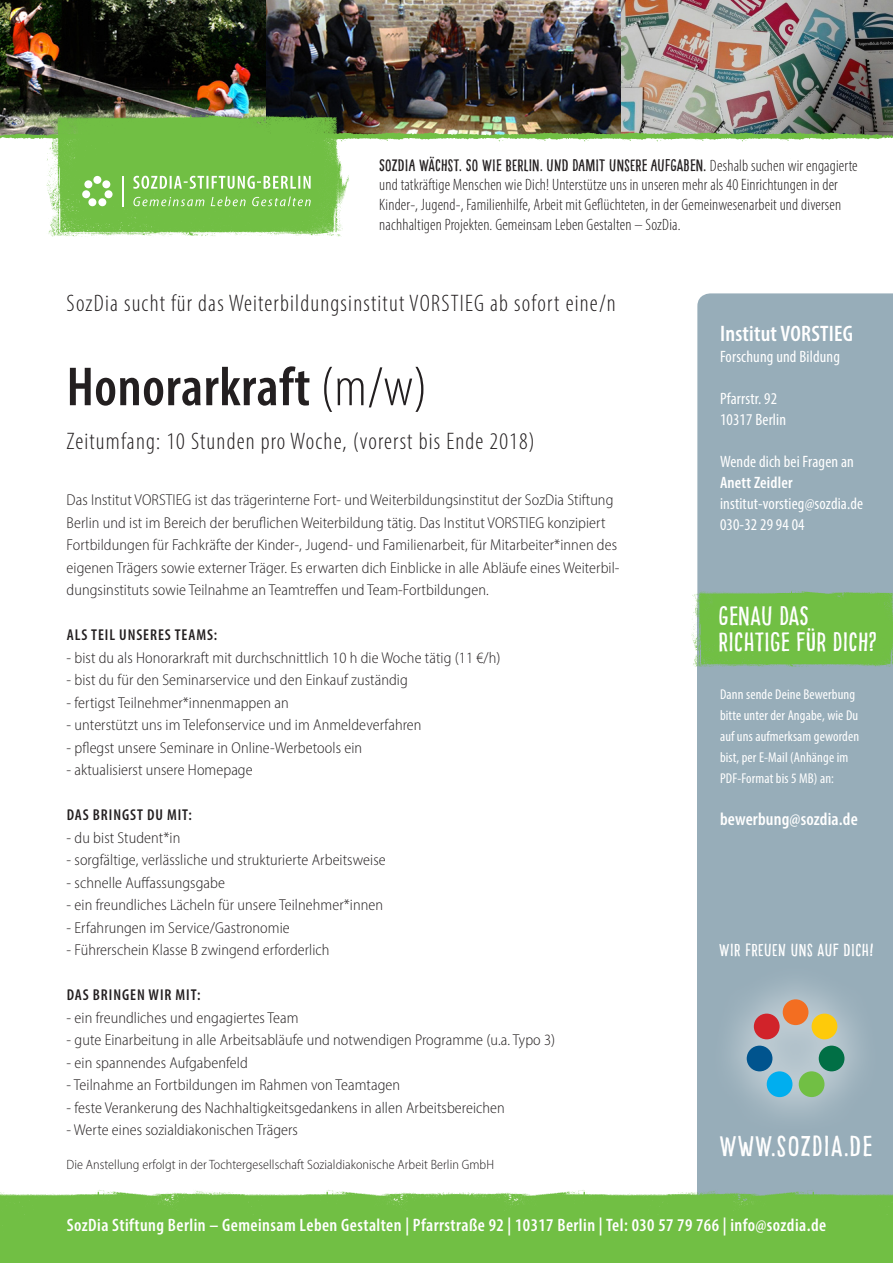
<style>
.page{position:relative;width:893px;height:1263px;background:#fff}
.page>*{position:absolute;margin:0;border:0;box-sizing:border-box;transform-origin:0 0}
.t1{font:600 condensed 55.5px "Myriad Pro";letter-spacing:.01em;color:#231f20}
.t2{font:28.5px "Pinto NO 01";letter-spacing:.04em;color:#fff}
.t3{font:26.25px/26.2px "Pinto NO 01";letter-spacing:.01em;color:#fff}
.t4{font:300 condensed 24px "Myriad Pro";letter-spacing:.05em;color:#231f20}
.t5{font:600 condensed 22.5px "Myriad Pro";letter-spacing:.01em;color:#fff}
.t6{font:600 condensed 18px "Myriad Pro";letter-spacing:.025em;color:#fff}
.t7{font:17.25px "Pinto NO 01";letter-spacing:.025em;color:#fff}
.t8{font:300 condensed 16.5px/19.8px "Myriad Pro";letter-spacing:.01em;color:#231f20}
.t9{font:condensed 16.5px "Myriad Pro";letter-spacing:.01em;color:#fff}
.t10{font:600 condensed 16.5px "Myriad Pro";letter-spacing:.01em;color:#fff}
.t11{font:300 semi-condensed 15.75px/22.5px "Myriad Pro";letter-spacing:.005em;color:#231f20}
.t12{font:600 condensed 15.75px "Myriad Pro";letter-spacing:.06em;color:#231f20}
.t13{font:condensed 14.25px/21px "Myriad Pro";letter-spacing:.01em;color:#fff}
.t14{font:300 semi-condensed 13.5px "Myriad Pro";letter-spacing:.005em;color:#231f20}
.s1{font-family:"Pinto NO 01";font-weight:400;font-stretch:normal}
.s2{font-weight:300}
</style>
<div class="page">
<img style="left:0;top:0;width:622px;height:120px">
<img style="left:622px;top:0;width:271px;height:120px">
<div style="left:697px;top:608px;width:196px;height:592px;background:#97adb9"></div>
<img style="left:46px;top:112px;width:303px;height:125px">
<svg style="left:133px;top:176px;width:178px;height:13px"></svg>
<svg style="left:133px;top:196px;width:178px;height:10px;background:#8dcb6a"></svg>
<hr style="left:122px;top:176px;width:2px;height:30px;background:#fff">
<div style="left:98px;top:198px;width:8px;height:8px;background:#fff;border-radius:50%"></div>
<div style="left:105px;top:190px;width:8px;height:8px;background:#fff;border-radius:50%"></div>
<div style="left:84px;top:180px;width:8px;height:8px;background:#fff;border-radius:50%"></div>
<div style="left:93px;top:176px;width:8px;height:8px;background:#fff;border-radius:50%"></div>
<div style="left:82px;top:190px;width:8px;height:8px;background:#fff;border-radius:50%"></div>
<div style="left:88px;top:198px;width:8px;height:8px;background:#fff;border-radius:50%"></div>
<div style="left:102px;top:180px;width:8px;height:8px;background:#fff;border-radius:50%"></div>
<img style="left:0;top:1190px;width:183px;height:73px">
<img style="left:728px;top:1190px;width:165px;height:73px">
<img style="left:183px;top:1190px;width:242px;height:73px">
<img style="left:425px;top:1190px;width:303px;height:73px">
<svg style="left:697px;top:293px;width:196px;height:296px;background:#9aafbb"></svg>
<svg style="left:731px;top:985px;width:129px;height:130px;fill:#a7bac4"></svg>
<div style="left:799px;top:1071px;width:25px;height:26px;background:#71bf44;border-radius:50%"></div>
<div style="left:819px;top:1045px;width:25px;height:26px;background:#016f45;border-radius:50%"></div>
<div style="left:754px;top:1013px;width:26px;height:26px;background:#d1232a;border-radius:50%"></div>
<div style="left:783px;top:999px;width:25px;height:26px;background:#f36e21;border-radius:50%"></div>
<div style="left:747px;top:1045px;width:25px;height:26px;background:#00548e;border-radius:50%"></div>
<div style="left:767px;top:1071px;width:25px;height:26px;background:#00aeef;border-radius:50%"></div>
<div style="left:812px;top:1013px;width:25px;height:26px;background:#feca0a;border-radius:50%"></div>
<img style="left:691px;top:589px;width:202px;height:78px">
<img style="left:0;top:120px;width:157px;height:39px">
<img style="left:157px;top:120px;width:244px;height:39px">
<img style="left:401px;top:120px;width:157px;height:22px">
<img style="left:558px;top:120px;width:335px;height:22px">
<p class="t8" style="left:379px;top:155px;width:480px"><span class="s1">SOZDIA WÄCHST. SO WIE BERLIN. UND DAMIT UNSERE AUFGABEN.</span> Deshalb suchen wir engagierte und tatkräftige Menschen wie Dich! Unterstütze uns in unseren mehr als 40 Einrichtungen in der Kinder-, Jugend-, Familienhilfe, Arbeit mit Geflüchteten, in der Gemeinwesenarbeit und diversen nachhaltigen Projekten. Gemeinsam Leben Gestalten – SozDia.</p>
<p class="t4" style="left:67px;top:289px;width:551px">SozDia sucht für das Weiterbildungsinstitut VORSTIEG ab sofort eine/n</p>
<p class="t1" style="left:67px;top:353px;width:362px">Honorarkraft <span class="s2">(m/w)</span></p>
<p class="t4" style="left:67px;top:426px;width:470px">Zeitumfang: 10 Stunden pro Woche, (vorerst bis Ende 2018)</p>
<p class="t11" style="left:67px;top:488px;width:554px">Das Institut VORSTIEG ist das trägerinterne Fort- und Weiterbildungsinstitut der SozDia Stiftung Berlin und ist im Bereich der beruflichen Weiterbildung tätig. Das Institut VORSTIEG konzipiert Fortbildungen für Fachkräfte der Kinder-, Jugend- und Familienarbeit, für Mitarbeiter*innen des eigenen Trägers sowie externer Träger. Es erwarten dich Einblicke in alle Abläufe eines Weiterbil&shy;dungsinstituts sowie Teilnahme an Teamtreffen und Team-Fortbildungen.</p>
<p class="t12" style="left:67px;top:625px;width:152px">ALS TEIL UNSERES TEAMS:</p>
<p class="t11" style="left:67px;top:646px;width:436px">- bist du als Honorarkraft mit durchschnittlich 10 h die Woche tätig (11 €/h)</p>
<p class="t11" style="left:67px;top:668px;width:343px">- bist du für den Seminarservice und den Einkauf zuständig</p>
<p class="t11" style="left:67px;top:691px;width:224px">- fertigst Teilnehmer*innenmappen an</p>
<p class="t11" style="left:67px;top:713px;width:356px">- unterstützt uns im Telefonservice und im Anmeldeverfahren</p>
<p class="t11" style="left:67px;top:736px;width:297px">- pflegst unsere Seminare in Online-Werbetools ein</p>
<p class="t11" style="left:67px;top:758px;width:188px">- aktualisierst unsere Homepage</p>
<p class="t12" style="left:67px;top:805px;width:127px">DAS BRINGST DU MIT:</p>
<p class="t11" style="left:67px;top:826px;width:115px">- du bist Student*in</p>
<p class="t11" style="left:67px;top:848px;width:321px">- sorgfältige, verlässliche und strukturierte Arbeitsweise</p>
<p class="t11" style="left:67px;top:871px;width:160px">- schnelle Auffassungsgabe</p>
<p class="t11" style="left:67px;top:893px;width:318px">- ein freundliches Lächeln für unsere Teilnehmer*innen</p>
<p class="t11" style="left:67px;top:916px;width:225px">- Erfahrungen im Service/Gastronomie</p>
<p class="t11" style="left:67px;top:938px;width:265px">- Führerschein Klasse B zwingend erforderlich</p>
<p class="t12" style="left:67px;top:985px;width:135px">DAS BRINGEN WIR MIT:</p>
<p class="t11" style="left:67px;top:1006px;width:234px">- ein freundliches und engagiertes Team</p>
<p class="t11" style="left:67px;top:1028px;width:490px">- gute Einarbeitung in alle Arbeitsabläufe und notwendigen Programme (u.a. Typo 3)</p>
<p class="t11" style="left:67px;top:1051px;width:183px">- ein spannendes Aufgabenfeld</p>
<p class="t11" style="left:67px;top:1073px;width:335px">- Teilnahme an Fortbildungen im Rahmen von Teamtagen</p>
<p class="t11" style="left:67px;top:1096px;width:440px">- feste Verankerung des Nachhaltigkeitsgedankens in allen Arbeitsbereichen</p>
<p class="t11" style="left:67px;top:1118px;width:233px">- Werte eines sozialdiakonischen Trägers</p>
<p class="t14" style="left:67px;top:1156px;width:429px">Die Anstellung erfolgt in der Tochtergesellschaft Sozialdiakonische Arbeit Berlin GmbH</p>
<p class="t5" style="left:720px;top:319px;width:134px">Institut VORSTIEG</p>
<p class="t9" style="left:720px;top:346px;width:121px">Forschung und Bildung</p>
<p class="t9" style="left:720px;top:388px;width:59px">Pfarrstr. 92</p>
<p class="t9" style="left:720px;top:409px;width:68px">10317 Berlin</p>
<p class="t9" style="left:720px;top:451px;width:135px">Wende dich bei Fragen an</p>
<p class="t10" style="left:720px;top:472px;width:74px">Anett Zeidler</p>
<p class="t9" style="left:720px;top:493px;width:145px">institut-vorstieg@sozdia.de</p>
<p class="t9" style="left:720px;top:514px;width:86px">030-32 29 94 04</p>
<p class="t3" style="left:719px;top:603px;width:159px">GENAU DAS<br>RICHTIGE FÜR DICH?</p>
<p class="t13" style="left:720px;top:683px;width:141px">Dann sende Deine Bewerbung bitte unter der Angabe, wie Du auf uns aufmerksam geworden bist, per E-Mail (Anhänge im<br>PDF-Format bis 5 MB) an:</p>
<p class="t6" style="left:720px;top:808px;width:139px">bewerbung@sozdia.de</p>
<p class="t7" style="left:719px;top:940px;width:156px">WIR FREUEN UNS AUF DICH!</p>
<p class="t2" style="left:719px;top:1129px;width:154px">WWW.SOZDIA.DE</p>
<p class="t6" style="left:67px;top:1214px;width:761px">SozDia Stiftung Berlin – Gemeinsam Leben Gestalten | Pfarrstraße 92 | 10317 Berlin | Tel: 030 57 79 766 | info@sozdia.de</p>
</div>
